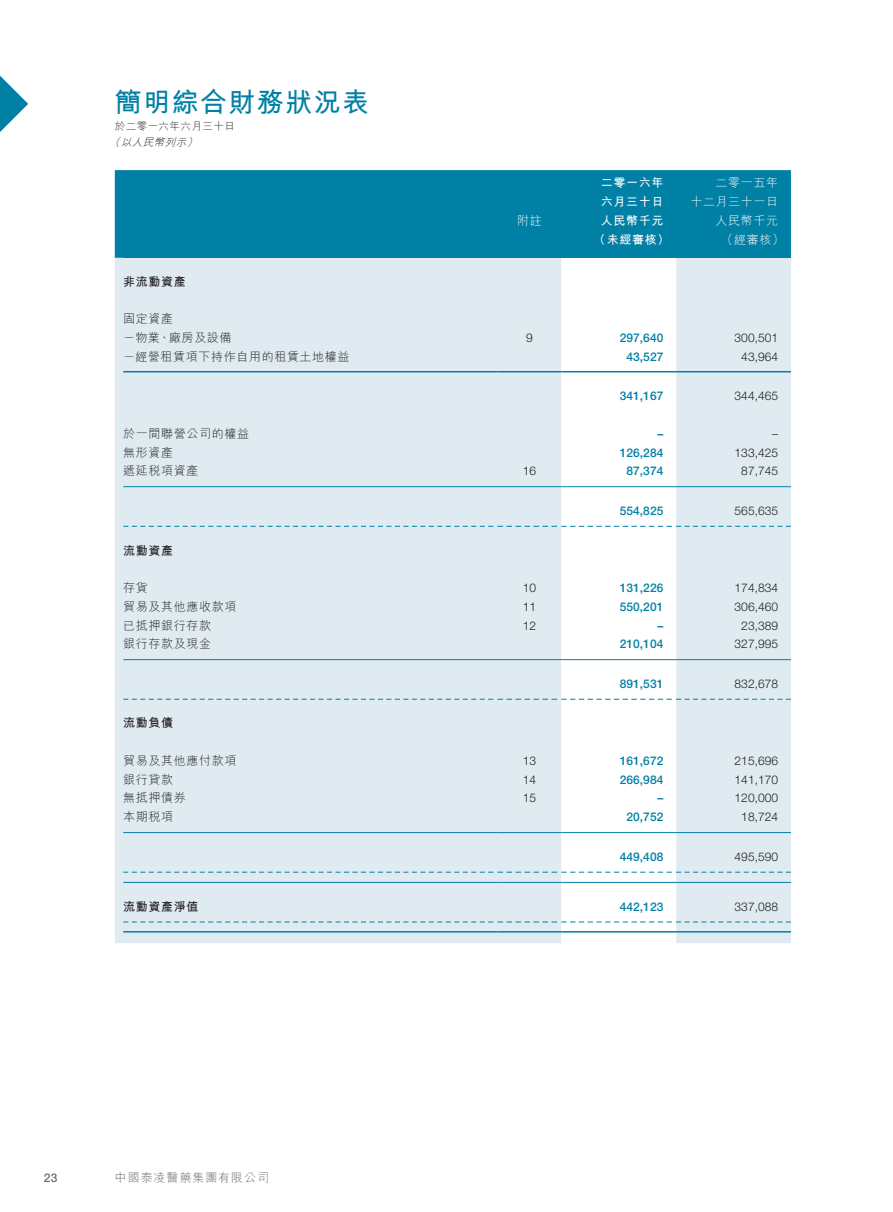
<style>
.page{position:relative;width:893px;height:1212px;background:#fff}
.page>*{position:absolute;margin:0;border:0;box-sizing:border-box;transform-origin:0 0}
.Body_Text{font:700 27px "M Hei HK";letter-spacing:.055em;color:#0080a5}
.Body_Text-2{font:300 12px "Helvetica Neue LT Std";letter-spacing:.005em;color:#231f20}
.Body_Text-3{font:500 12px "Helvetica Neue LT Std";letter-spacing:.005em;color:#0080a5}
.Body_Text-4{font:300 12px "M Hei HK";letter-spacing:.055em;color:#231f20}
.Body_Text-5{font:300 12px "M Hei HK";letter-spacing:.055em;color:#fff}
.Body_Text-6{font:700 12px "M Hei HK";letter-spacing:.055em;color:#fff}
.Body_Text-7{font:700 12px "M Hei HK";letter-spacing:.055em;color:#231f20}
.t1{font:300 12px "M Hei HK";letter-spacing:.08em;color:#6c6d70}
.t2{font:500 12px "Helvetica Neue LT Std";color:#6c6d70}
.Body_Text-8{font:300 10.5px "M Hei HK";letter-spacing:.045em;color:#231f20}
.Body_Text-9{font:italic 300 10.5px "M Hei HK";color:#231f20}
</style>
<div class="page">
<svg style="left:0;top:76px;width:28px;height:56px"></svg>
<div style="left:115px;top:170px;width:676px;height:88px;background:#0080a5"></div>
<div style="left:115px;top:258px;width:676px;height:685px;background:#dfebf1"></div>
<svg style="left:561px;top:258px;width:115px;height:685px"></svg>
<hr style="left:123px;top:257px;width:374px;height:1px;background:#0080a5">
<hr style="left:497px;top:257px;width:64px;height:1px;background:#0080a5">
<hr style="left:561px;top:257px;width:115px;height:1px;background:#0080a5">
<hr style="left:676px;top:257px;width:115px;height:1px;background:#0080a5">
<hr style="left:123px;top:371px;width:374px;height:1px;background:#0080a5">
<hr style="left:497px;top:371px;width:64px;height:1px;background:#0080a5">
<hr style="left:561px;top:371px;width:115px;height:1px;background:#0080a5">
<hr style="left:676px;top:371px;width:115px;height:1px;background:#0080a5">
<hr style="left:123px;top:486px;width:374px;height:1px;background:#0080a5">
<hr style="left:497px;top:486px;width:64px;height:1px;background:#0080a5">
<hr style="left:561px;top:486px;width:115px;height:1px;background:#0080a5">
<hr style="left:676px;top:486px;width:115px;height:1px;background:#0080a5">
<svg style="left:123px;top:526px;width:668px;height:1px"></svg>
<hr style="left:123px;top:659px;width:374px;height:1px;background:#0080a5">
<hr style="left:497px;top:659px;width:64px;height:1px;background:#0080a5">
<hr style="left:561px;top:659px;width:115px;height:1px;background:#0080a5">
<hr style="left:676px;top:659px;width:115px;height:1px;background:#0080a5">
<svg style="left:123px;top:699px;width:668px;height:1px"></svg>
<hr style="left:123px;top:832px;width:374px;height:1px;background:#0080a5">
<hr style="left:497px;top:832px;width:64px;height:1px;background:#0080a5">
<hr style="left:561px;top:832px;width:115px;height:1px;background:#0080a5">
<hr style="left:676px;top:832px;width:115px;height:1px;background:#0080a5">
<svg style="left:123px;top:872px;width:668px;height:1px"></svg>
<hr style="left:123px;top:882px;width:374px;height:1px;background:#0080a5">
<hr style="left:497px;top:882px;width:64px;height:1px;background:#0080a5">
<hr style="left:561px;top:882px;width:115px;height:1px;background:#0080a5">
<hr style="left:676px;top:882px;width:115px;height:1px;background:#0080a5">
<svg style="left:123px;top:921px;width:668px;height:1px"></svg>
<hr style="left:123px;top:931px;width:374px;height:1px;background:#0080a5">
<hr style="left:497px;top:931px;width:64px;height:1px;background:#0080a5">
<hr style="left:561px;top:931px;width:115px;height:1px;background:#0080a5">
<hr style="left:676px;top:931px;width:115px;height:1px;background:#0080a5">
<p class="Body_Text" style="left:115px;top:83px;width:256px">簡明綜合財務狀況表</p>
<p class="Body_Text-8" style="left:115px;top:121px;width:122px">於二零一六年六月三十日</p>
<p class="Body_Text-9" style="left:187px;top:137px;width:15px">(</p>
<p class="Body_Text-9" style="left:110px;top:137px;width:15px">（</p>
<p class="Body_Text-9" style="left:121px;top:137px;width:70px">以人民幣列示</p>
<p class="Body_Text-7" style="left:123px;top:273px;width:64px">非流動資產</p>
<p class="Body_Text-4" style="left:123px;top:313px;width:51px">固定資產</p>
<p class="Body_Text-4" style="left:123px;top:331px;width:110px">－物業、廠房及設備</p>
<p class="Body_Text-4" style="left:123px;top:350px;width:228px">－經營租賃項下持作自用的租賃土地權益</p>
<p class="Body_Text-4" style="left:123px;top:427px;width:127px">於一間聯營公司的權益</p>
<p class="Body_Text-4" style="left:123px;top:446px;width:51px">無形資產</p>
<p class="Body_Text-4" style="left:123px;top:465px;width:77px">遞延稅項資產</p>
<p class="Body_Text-7" style="left:123px;top:541px;width:51px">流動資產</p>
<p class="Body_Text-4" style="left:123px;top:581px;width:26px">存貨</p>
<p class="Body_Text-4" style="left:123px;top:600px;width:115px">貿易及其他應收款項</p>
<p class="Body_Text-4" style="left:123px;top:619px;width:89px">已抵押銀行存款</p>
<p class="Body_Text-4" style="left:123px;top:638px;width:89px">銀行存款及現金</p>
<p class="Body_Text-7" style="left:123px;top:714px;width:51px">流動負債</p>
<p class="Body_Text-4" style="left:123px;top:754px;width:115px">貿易及其他應付款項</p>
<p class="Body_Text-4" style="left:123px;top:773px;width:51px">銀行貸款</p>
<p class="Body_Text-4" style="left:123px;top:792px;width:64px">無抵押債券</p>
<p class="Body_Text-4" style="left:123px;top:811px;width:51px">本期稅項</p>
<p class="Body_Text-7" style="left:123px;top:897px;width:77px">流動資產淨值</p>
<p class="t2" style="left:44px;top:1170px;width:15px">23</p>
<p class="t1" style="left:115px;top:1171px;width:156px">中國泰凌醫藥集團有限公司</p>
<p class="Body_Text-6" style="left:601px;top:174px;width:64px">二零一六年</p>
<p class="Body_Text-5" style="left:716px;top:177px;width:64px">二零一五年</p>
<p class="Body_Text-6" style="left:601px;top:193px;width:64px">六月三十日</p>
<p class="Body_Text-5" style="left:690px;top:196px;width:89px">十二月三十一日</p>
<p class="Body_Text-5" style="left:517px;top:214px;width:26px">附註</p>
<p class="Body_Text-6" style="left:601px;top:212px;width:64px">人民幣千元</p>
<p class="Body_Text-5" style="left:716px;top:214px;width:64px">人民幣千元</p>
<p class="Body_Text-6" style="left:594px;top:230px;width:77px">（未經審核）</p>
<p class="Body_Text-5" style="left:721px;top:233px;width:65px">（經審核(</p>
<p class="Body_Text-2" style="left:526px;top:330px;width:8px">9</p>
<p class="Body_Text-3" style="left:620px;top:331px;width:45px">297,640</p>
<p class="Body_Text-2" style="left:735px;top:330px;width:45px">300,501</p>
<p class="Body_Text-3" style="left:626px;top:349px;width:38px">43,527</p>
<p class="Body_Text-2" style="left:741px;top:349px;width:38px">43,964</p>
<p class="Body_Text-3" style="left:620px;top:389px;width:45px">341,167</p>
<p class="Body_Text-2" style="left:735px;top:389px;width:45px">344,465</p>
<p class="Body_Text-3" style="left:657px;top:426px;width:7px">–</p>
<p class="Body_Text-2" style="left:772px;top:426px;width:7px">–</p>
<p class="Body_Text-3" style="left:620px;top:445px;width:45px">126,284</p>
<p class="Body_Text-2" style="left:735px;top:445px;width:45px">133,425</p>
<p class="Body_Text-2" style="left:523px;top:464px;width:15px">16</p>
<p class="Body_Text-3" style="left:626px;top:464px;width:38px">87,374</p>
<p class="Body_Text-2" style="left:741px;top:464px;width:38px">87,745</p>
<p class="Body_Text-3" style="left:620px;top:503px;width:45px">554,825</p>
<p class="Body_Text-2" style="left:735px;top:503px;width:45px">565,635</p>
<p class="Body_Text-2" style="left:523px;top:580px;width:15px">10</p>
<p class="Body_Text-3" style="left:620px;top:581px;width:45px">131,226</p>
<p class="Body_Text-2" style="left:735px;top:580px;width:45px">174,834</p>
<p class="Body_Text-2" style="left:523px;top:599px;width:15px">11</p>
<p class="Body_Text-3" style="left:620px;top:599px;width:45px">550,201</p>
<p class="Body_Text-2" style="left:735px;top:599px;width:45px">306,460</p>
<p class="Body_Text-2" style="left:523px;top:618px;width:15px">12</p>
<p class="Body_Text-3" style="left:657px;top:618px;width:7px">–</p>
<p class="Body_Text-2" style="left:741px;top:618px;width:38px">23,389</p>
<p class="Body_Text-3" style="left:620px;top:637px;width:45px">210,104</p>
<p class="Body_Text-2" style="left:735px;top:637px;width:45px">327,995</p>
<p class="Body_Text-3" style="left:620px;top:676px;width:45px">891,531</p>
<p class="Body_Text-2" style="left:735px;top:676px;width:45px">832,678</p>
<p class="Body_Text-2" style="left:523px;top:753px;width:15px">13</p>
<p class="Body_Text-3" style="left:620px;top:753px;width:45px">161,672</p>
<p class="Body_Text-2" style="left:735px;top:753px;width:45px">215,696</p>
<p class="Body_Text-2" style="left:523px;top:772px;width:15px">14</p>
<p class="Body_Text-3" style="left:620px;top:772px;width:45px">266,984</p>
<p class="Body_Text-2" style="left:735px;top:772px;width:45px">141,170</p>
<p class="Body_Text-2" style="left:523px;top:791px;width:15px">15</p>
<p class="Body_Text-3" style="left:657px;top:791px;width:7px">–</p>
<p class="Body_Text-2" style="left:735px;top:791px;width:45px">120,000</p>
<p class="Body_Text-3" style="left:626px;top:810px;width:38px">20,752</p>
<p class="Body_Text-2" style="left:741px;top:810px;width:38px">18,724</p>
<p class="Body_Text-3" style="left:620px;top:849px;width:45px">449,408</p>
<p class="Body_Text-2" style="left:735px;top:849px;width:45px">495,590</p>
<p class="Body_Text-3" style="left:620px;top:899px;width:45px">442,123</p>
<p class="Body_Text-2" style="left:735px;top:899px;width:45px">337,088</p>
</div>
